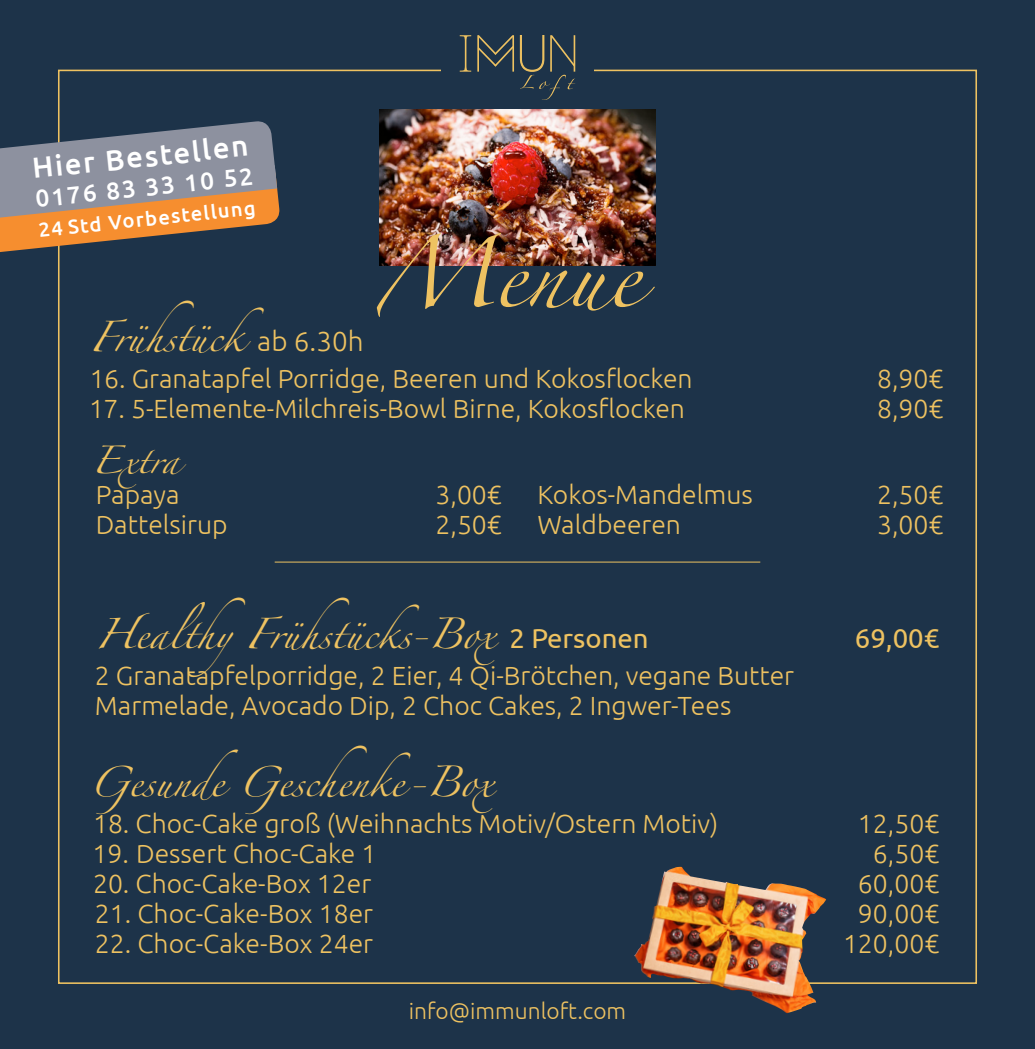
<style>
.page{position:relative;width:1035px;height:1049px;background:#1d3349}
.page>*{position:absolute;margin:0;border:0;box-sizing:border-box;transform-origin:0 0}
.t1{font:62.5px "Zapfino";color:#eec261}
.t2{font:500 29px "Ubuntu";color:#fff}
.t3{font:27.5px "Zapfino";color:#eec261}
.t4{font:27.5px "Ubuntu";color:#eec261}
.t5{font:300 26.25px/30px "Ubuntu";color:#eec261}
.t6{font:25px "Zapfino";color:#eec261}
.t7{font:500 24.25px "Ubuntu";color:#fff}
.t8{font:300 22.5px "Ubuntu";color:#eec261}
.t9{font:500 20px "Ubuntu";color:#fff}
.s1{font-family:"Ubuntu";font-weight:300}
.s2{font-family:"Ubuntu"}
</style>
<div class="page">
<svg style="left:460px;top:35px;width:116px;height:65px"></svg>
<hr style="left:275px;top:562px;width:485px;height:1px;background:#eec261">
<img style="left:379px;top:110px;width:277px;height:156px">
<img style="left:634px;top:867px;width:182px;height:146px">
<svg style="left:0;top:120px;width:280px;height:135px"></svg>
<p class="t2" style="left:30px;top:150px;width:218px;rotate:-6deg">Hier Bestellen</p>
<p class="t7" style="left:34px;top:183px;width:220px;rotate:-6deg">0176 83 33 10 52</p>
<p class="t9" style="left:37px;top:217px;width:219px;rotate:-6deg">24 Std Vorbestellung</p>
<h1 class="t1" style="left:375px;top:248px;width:266px">Menue</h1>
<p class="t3" style="left:89px;top:326px;width:276px">Frühstück<span class="s1">ab 6.30h</span></p>
<p class="t5" style="left:90px;top:363px;width:604px">16. Granatapfel Porridge, Beeren und Kokosflocken</p>
<p class="t5" style="left:877px;top:363px;width:68px">8,90€</p>
<p class="t5" style="left:89px;top:393px;width:597px">17. 5-Elemente-Milchreis-Bowl Birne, Kokosflocken</p>
<p class="t5" style="left:877px;top:393px;width:68px">8,90€</p>
<p class="t6" style="left:91px;top:450px;width:89px">Extra</p>
<p class="t5" style="left:96px;top:479px;width:85px">Papaya</p>
<p class="t5" style="left:435px;top:479px;width:68px">3,00€</p>
<p class="t5" style="left:96px;top:509px;width:134px">Dattelsirup</p>
<p class="t5" style="left:435px;top:509px;width:68px">2,50€</p>
<p class="t5" style="left:537px;top:479px;width:217px">Kokos-Mandelmus</p>
<p class="t5" style="left:877px;top:479px;width:68px">2,50€</p>
<p class="t5" style="left:537px;top:509px;width:145px">Waldbeeren</p>
<p class="t5" style="left:877px;top:509px;width:68px">3,00€</p>
<p class="t3" style="left:95px;top:622px;width:555px">HealthyFrühstücks-Box <span class="s2">2 Personen</span></p>
<p class="t4" style="left:855px;top:621px;width:86px">69,00€</p>
<p class="t5" style="left:95px;top:660px;width:700px">2 Granatapfelporridge, 2 Eier, 4 Qi-Brötchen, vegane Butter<br>Marmelade, Avocado Dip, 2 Choc Cakes, 2 Ingwer-Tees</p>
<p class="t3" style="left:89px;top:771px;width:406px">Gesunde Geschenke-Box</p>
<p class="t5" style="left:93px;top:808px;width:627px">18. Choc-Cake groß (Weihnachts Motiv/Ostern Motiv)</p>
<p class="t5" style="left:858px;top:808px;width:83px">12,50€</p>
<p class="t5" style="left:93px;top:838px;width:285px">19. Dessert Choc-Cake 1</p>
<p class="t5" style="left:873px;top:838px;width:68px">6,50€</p>
<p class="t5" style="left:93px;top:868px;width:280px">20. Choc-Cake-Box 12er</p>
<p class="t5" style="left:858px;top:868px;width:83px">60,00€</p>
<p class="t5" style="left:95px;top:898px;width:280px">21. Choc-Cake-Box 18er</p>
<p class="t5" style="left:858px;top:898px;width:83px">90,00€</p>
<p class="t5" style="left:95px;top:928px;width:280px">22. Choc-Cake-Box 24er</p>
<p class="t5" style="left:843px;top:928px;width:98px">120,00€</p>
<p class="t8" style="left:409px;top:997px;width:219px">info@immunloft.com</p>
</div>
